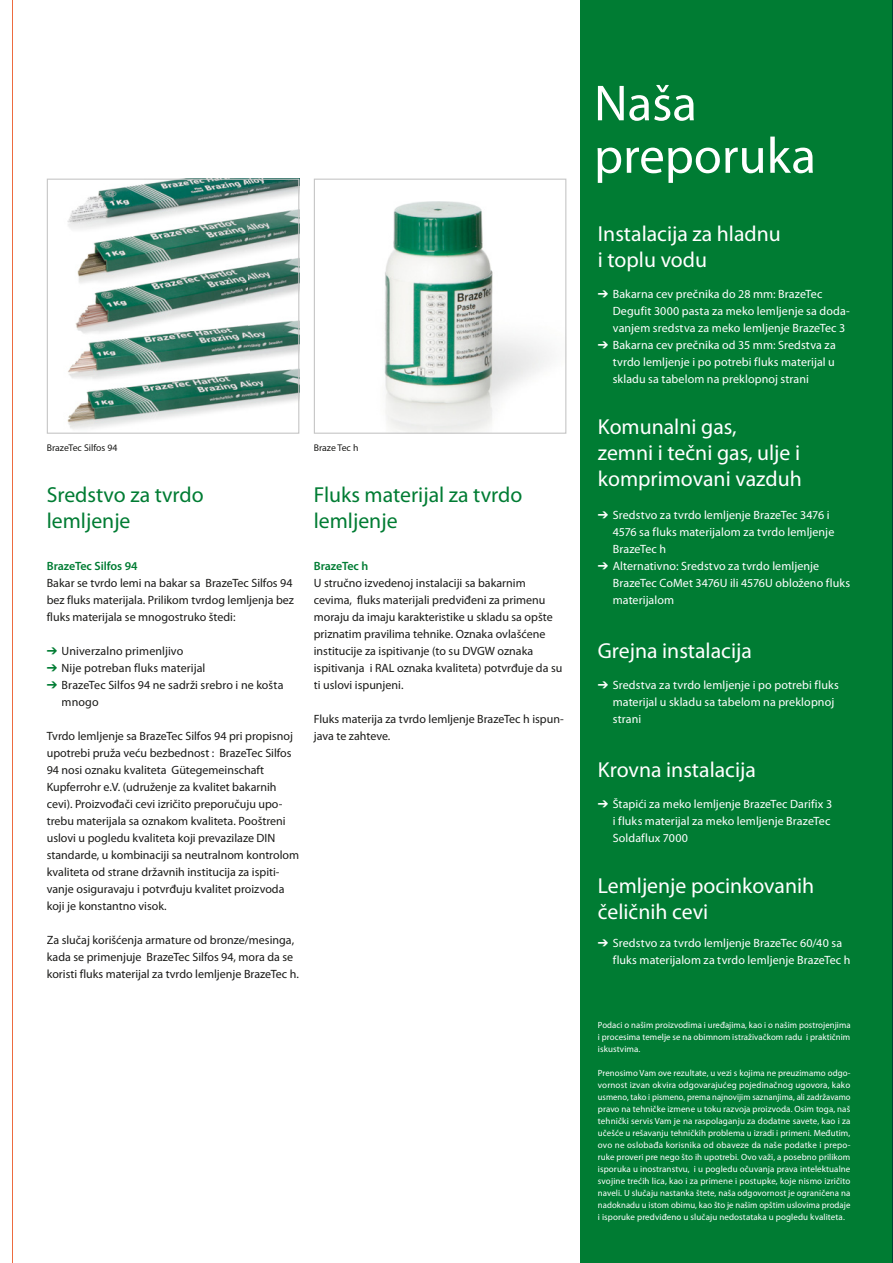
<style>
.page{position:relative;width:893px;height:1263px;background:#fff}
.page>*{position:absolute;margin:0;border:0;box-sizing:border-box;transform-origin:0 0}
.t1{font:51px/52.5px "Myriad Pro";color:#fff}
.t2{font:21.75px/26.2px "Myriad Pro";color:#fff}
.t3{font:21.75px/26.2px "Myriad Pro";color:#007c33}
.t4{font:12px/17px "Myriad Pro";color:#1a1a18}
.t5{font:12px/17px "Myriad Pro";letter-spacing:.01em;color:#fff}
.t6{font:600 12px "Myriad Pro";color:#007c33}
.t7{font:9.75px "Myriad Pro";color:#1a1a18}
.t8{font:9px/12px "Myriad Pro";letter-spacing:.01em;color:#fff;text-align:justify}
.s1{color:#007c33}
</style>
<div class="page">
<div style="left:581px;top:0;width:312px;height:1263px;background:#007c33"></div>
<img style="left:67px;top:181px;width:230px;height:249px">
<div style="left:47px;top:179px;width:252px;height:255px;border:1px solid #c6c6c6"></div>
<img style="left:384px;top:201px;width:165px;height:231px">
<div style="left:314px;top:179px;width:252px;height:255px;border:1px solid #c6c6c6"></div>
<hr style="left:12px;top:0;width:1px;height:1263px;background:#ed6b3f">
<hr style="left:892px;top:0;width:1px;height:1263px;background:#004334">
<p class="t7" style="left:47px;top:441px;width:72px">BrazeTec Silfos 94</p>
<h2 class="t3" style="left:47px;top:481px;width:158px">Sredstvo za tvrdo lemljenje</h2>
<p class="t6" style="left:47px;top:558px;width:92px">BrazeTec Silfos 94</p>
<p class="t4" style="left:47px;top:574px;width:249px">Bakar se tvrdo lemi na bakar sa BrazeTec Silfos 94 bez fluks materijala. Prilikom tvrdog lemljenja bez fluks materijala se mnogostruko štedi:</p>
<p class="t4" style="left:47px;top:642px;width:138px"><span class="s1">➔</span> Univerzalno primenljivo</p>
<p class="t4" style="left:47px;top:659px;width:160px"><span class="s1">➔</span> Nije potreban fluks materijal</p>
<p class="t4" style="left:62px;top:676px;width:223px;text-indent:-15px"><span class="s1">➔</span> BrazeTec Silfos 94 ne sadrži srebro i ne košta mnogo</p>
<p class="t4" style="left:47px;top:727px;width:254px">Tvrdo lemljenje sa BrazeTec Silfos 94 pri propisnoj upotrebi pruža veću bezbednost : BrazeTec Silfos 94 nosi oznaku kvaliteta Gütegemeinschaft Kupferrohr e.V. (udruženje za kvalitet bakarnih cevi). Proizvođači cevi izričito preporučuju upo&shy;trebu materijala sa oznakom kvaliteta. Pooštreni uslovi u pogledu kvaliteta koji prevazilaze DIN standarde, u kombinaciji sa neutralnom kontrolom kvaliteta od strane državnih institucija za ispiti&shy;vanje osiguravaju i potvrđuju kvalitet proizvoda koji je konstantno visok.</p>
<p class="t4" style="left:47px;top:931px;width:254px">Za slučaj korišćenja armature od bronze/mesinga, kada se primenjuje BrazeTec Silfos 94, mora da se koristi fluks materijal za tvrdo lemljenje BrazeTec h.</p>
<p class="t7" style="left:314px;top:441px;width:46px">Braze Tec h</p>
<h2 class="t3" style="left:314px;top:481px;width:210px">Fluks materijal za tvrdo lemljenje</h2>
<p class="t6" style="left:314px;top:558px;width:56px">BrazeTec h</p>
<p class="t4" style="left:314px;top:574px;width:250px">U stručno izvedenoj instalaciji sa bakarnim cevima, fluks materijali predviđeni za primenu moraju da imaju karakteristike u skladu sa opšte priznatim pravilima tehnike. Oznaka ovlašćene institucije za ispitivanje (to su DVGW oznaka ispitivanja i RAL oznaka kvaliteta) potvrđuje da su ti uslovi ispunjeni.</p>
<p class="t4" style="left:314px;top:710px;width:251px">Fluks materija za tvrdo lemljenje BrazeTec h ispun&shy;java te zahteve.</p>
<h1 class="t1" style="left:594px;top:76px;width:223px">Naša preporuka</h1>
<h2 class="t2" style="left:598px;top:220px;width:185px">Instalacija za hladnu i toplu vodu</h2>
<p class="t5" style="left:613px;top:285px;width:239px;text-indent:-15px">➔ Bakarna cev prečnika do 28 mm: BrazeTec<br>Degufit 3000 pasta za meko lemljenje sa doda&shy;vanjem sredstva za meko lemljenje BrazeTec 3</p>
<p class="t5" style="left:613px;top:336px;width:225px;text-align:justify;text-indent:-15px">➔ Bakarna cev prečnika od 35 mm: Sredstva za tvrdo lemljenje i po potrebi fluks materijal u skladu sa tabelom na preklopnoj strani</p>
<h2 class="t2" style="left:598px;top:413px;width:205px">Komunalni gas,<br>zemni i tečni gas, ulje i komprimovani vazduh</h2>
<p class="t5" style="left:613px;top:506px;width:223px;text-indent:-15px">➔ Sredstvo za tvrdo lemljenje BrazeTec 3476 i<br>4576 sa fluks materijalom za tvrdo lemljenje<br>BrazeTec h</p>
<p class="t5" style="left:613px;top:557px;width:239px;text-indent:-15px">➔ Alternativno: Sredstvo za tvrdo lemljenje<br>BrazeTec CoMet 3476U ili 4576U obloženo fluks materijalom</p>
<h2 class="t2" style="left:598px;top:637px;width:155px">Grejna instalacija</h2>
<p class="t5" style="left:613px;top:676px;width:228px;text-indent:-15px">➔ Sredstva za tvrdo lemljenje i po potrebi fluks materijal u skladu sa tabelom na preklopnoj strani</p>
<h2 class="t2" style="left:598px;top:756px;width:159px">Krovna instalacija</h2>
<p class="t5" style="left:613px;top:795px;width:221px;text-indent:-15px">➔ Štapići za meko lemljenje BrazeTec Darifix 3 i fluks materijal za meko lemljenje BrazeTec<br>Soldaflux 7000</p>
<h2 class="t2" style="left:598px;top:872px;width:218px">Lemljenje pocinkovanih čeličnih cevi</h2>
<p class="t5" style="left:613px;top:934px;width:239px;text-indent:-15px">➔ Sredstvo za tvrdo lemljenje BrazeTec 60/40 sa fluks materijalom za tvrdo lemljenje BrazeTec h</p>
<p class="t8" style="left:598px;top:1019px;width:254px">Podaci o našim proizvodima i uređajima, kao i o našim postrojenjima i procesima temelje se na obimnom istraživačkom radu i praktičnim iskustvima.</p>
<p class="t8" style="left:598px;top:1067px;width:254px">Prenosimo Vam ove rezultate, u vezi s kojima ne preuzimamo odgo&shy;vornost izvan okvira odgovarajućeg pojedinačnog ugovora, kako usmeno, tako i pismeno, prema najnovijim saznanjima, ali zadržavamo pravo na tehničke izmene u toku razvoja proizvoda. Osim toga, naš tehnički servis Vam je na raspolaganju za dodatne savete, kao i za učešće u rešavanju tehničkih problema u izradi i primeni. Međutim, ovo ne oslobađa korisnika od obaveze da naše podatke i prepo&shy;ruke proveri pre nego što ih upotrebi. Ovo važi, a posebno prilikom isporuka u inostranstvu, i u pogledu očuvanja prava intelektualne svojine trećih lica, kao i za primene i postupke, koje nismo izričito naveli. U slučaju nastanka štete, naša odgovornost je ograničena na nadoknadu u istom obimu, kao što je našim opštim uslovima prodaje i isporuke predviđeno u slučaju nedostataka u pogledu kvaliteta.</p>
</div>
